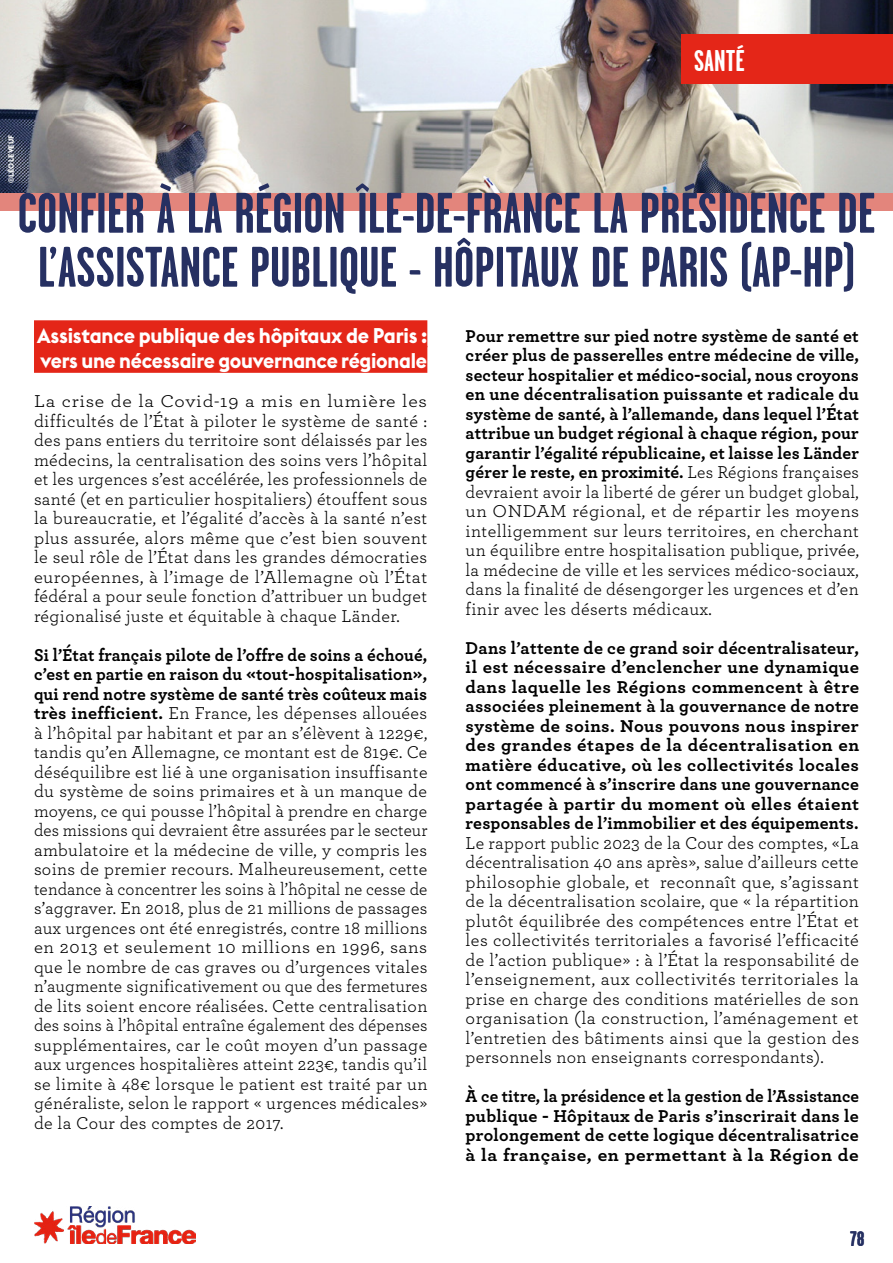
<style>
.page{position:relative;width:893px;height:1263px;background:#fff}
.page>*{position:absolute;margin:0;border:0;box-sizing:border-box;transform-origin:0 0}
.t1{font:700 57px/54px "Garage Gothic";color:#263062;text-align:center}
.t2{font:700 30px "Garage Gothic";color:#fff}
.t3{font:700 21px/25.5px "Euclid Flex";letter-spacing:-.015em;color:#fff;scale:.96 1}
.t4{font:700 21px "Garage Gothic";color:#263062}
.t5{font:18px/19.5px "Archer";letter-spacing:.02em;color:#000;text-align:justify}
.t6{font:700 18px/19.5px "Archer";letter-spacing:.015em;color:#000;text-align:justify}
.t7{font:18px/19.5px "Archer";letter-spacing:.02em;color:#000;text-align:justify;scale:1.1 1}
.t8{font:700 18px/19.5px "Archer";letter-spacing:.015em;color:#000;text-align:justify;scale:.95 1}
.t9{font:700 7.5px "Euclid Flex";color:#fff}
.s1{font-weight:700}
.s2{font-weight:400}
</style>
<div class="page">
<img style="left:34px;top:1206px;width:162px;height:37px">
<img style="left:0;top:0;width:893px;height:193px">
<div style="left:0;top:193px;width:893px;height:17px;background:#e3857c"></div>
<div style="left:34px;top:320px;width:393px;height:27px;background:#e42618"></div>
<div style="left:34px;top:346px;width:393px;height:27px;background:#e42618"></div>
<div style="left:681px;top:34px;width:212px;height:50px;background:#e42618"></div>
<h2 class="t2" style="left:694px;top:44px;width:52px">SANTÉ</h2>
<p class="t9" style="left:7px;top:183px;width:50px;rotate:-90deg">©LÉO LEVEUF</p>
<h1 class="t1" style="left:18px;top:186px;width:859px">CONFIER À LA RÉGION ÎLE-DE-FRANCE LA PRÉSIDENCE DE<br>L’ASSISTANCE PUBLIQUE - HÔPITAUX DE PARIS (AP-HP)</h1>
<p class="t3" style="left:37px;top:323px;width:408px">Assistance publique des hôpitaux de Paris : vers une nécessaire gouvernance régionale</p>
<p class="t7" style="left:34px;top:391px;width:359px">La crise de la Covid-19 a mis en lumière les difficultés de l’État à piloter le système de santé : des pans entiers du territoire sont délaissés par les médecins, la centralisation des soins vers l’hôpital et les urgences s’est accélérée, les professionnels de santé (et en particulier hospitaliers) étouffent sous la bureaucratie, et l’égalité d’accès à la santé n’est plus assurée, alors même que c’est bien souvent le seul rôle de l’État dans les grandes démocraties européennes, à l’image de l’Allemagne où l’État fédéral a pour seule fonction d’attribuer un budget régionalisé juste et équitable à chaque Länder.</p>
<p class="t5" style="left:34px;top:644px;width:395px"><span class="s1">Si l’État français pilote de l’offre de soins a échoué, c’est en partie en raison du «tout-hospitalisation», qui rend notre système de santé très coûteux mais très inefficient.</span> En France, les dépenses allouées à l’hôpital par habitant et par an s’élèvent à 1229€, tandis qu’en Allemagne, ce montant est de 819€. Ce déséquilibre est lié à une organisation insuffisante du système de soins primaires et à un manque de moyens, ce qui pousse l’hôpital à prendre en charge des missions qui devraient être assurées par le secteur ambulatoire et la médecine de ville, y compris les soins de premier recours. Malheureusement, cette tendance à concentrer les soins à l’hôpital ne cesse de s’aggraver. En 2018, plus de 21 millions de passages aux urgences ont été enregistrés, contre 18 millions en 2013 et seulement 10 millions en 1996, sans que le nombre de cas graves ou d’urgences vitales n’augmente significativement ou que des fermetures de lits soient encore réalisées. Cette centralisation des soins à l’hôpital entraîne également des dépenses supplémentaires, car le coût moyen d’un passage aux urgences hospitalières atteint 223€, tandis qu’il se limite à 48€ lorsque le patient est traité par un généraliste, selon le rapport « urgences médicales» de la Cour des comptes de 2017.</p>
<p class="t6" style="left:466px;top:325px;width:395px">Pour remettre sur pied notre système de santé et créer plus de passerelles entre médecine de ville, secteur hospitalier et médico-social, nous croyons en une décentralisation puissante et radicale du système de santé, à l’allemande, dans lequel l’État attribue un budget régional à chaque région, pour garantir l’égalité républicaine, et laisse les Länder gérer le reste, en proximité. <span class="s2">Les Régions françaises devraient avoir la liberté de gérer un budget global, un ONDAM régional, et de répartir les moyens intelligemment sur leurs territoires, en cherchant un équilibre entre hospitalisation publique, privée, la médecine de ville et les services médico-sociaux, dans la finalité de désengorger les urgences et d’en finir avec les déserts médicaux.</span></p>
<p class="t6" style="left:466px;top:637px;width:395px">Dans l’attente de ce grand soir décentralisateur, il est nécessaire d’enclencher une dynamique dans laquelle les Régions commencent à être associées pleinement à la gouvernance de notre système de soins. Nous pouvons nous inspirer des grandes étapes de la décentralisation en matière éducative, où les collectivités locales ont commencé à s’inscrire dans une gouvernance partagée à partir du moment où elles étaient responsables de l’immobilier et des équipements.</p>
<p class="t5" style="left:466px;top:832px;width:395px">Le rapport public 2023 de la Cour des comptes, «La décentralisation 40 ans après», salue d’ailleurs cette philosophie globale, et reconnaît que, s’agissant de la décentralisation scolaire, que « la répartition plutôt équilibrée des compétences entre l’État et les collectivités territoriales a favorisé l’efficacité de l’action publique» : à l’État la responsabilité de l’enseignement, aux collectivités territoriales la prise en charge des conditions matérielles de son organisation (la construction, l’aménagement et l’entretien des bâtiments ainsi que la gestion des personnels non enseignants correspondants).</p>
<p class="t8" style="left:466px;top:1085px;width:416px">À ce titre, la présidence et la gestion de l’Assistance publique - Hôpitaux de Paris s’inscrirait dans le prolongement de cette logique décentralisatrice à la française, en permettant à la Région de</p>
<p class="t4" style="left:850px;top:1227px;width:16px">78</p>
</div>
